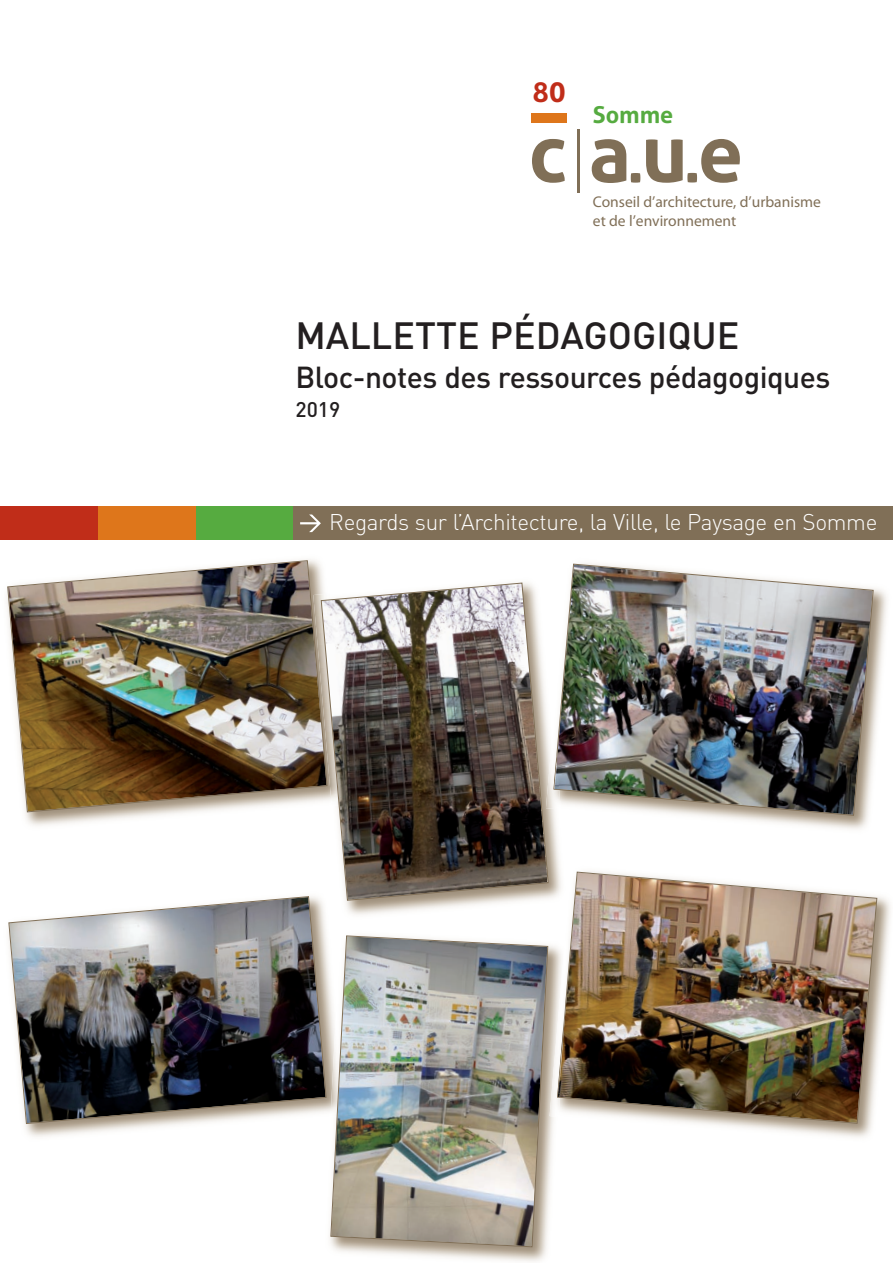
<style>
.page{position:relative;width:893px;height:1263px;background:#fff}
.page>*{position:absolute;margin:0;border:0;box-sizing:border-box;transform-origin:0 0}
.t1{font:700 81px "Aller";color:#806f57}
.t2{font:500 37.5px "DIN";color:#231f20}
.t3{font:500 30px "DIN";letter-spacing:-.015em;color:#231f20}
.t4{font:700 27.6px "Aller";color:#c02d19}
.t5{font:700 23.4px "Aller";color:#56ab40}
.t6{font:300 22.5px "DIN";letter-spacing:-.015em;color:#fff}
.t7{font:500 21px "DIN";color:#231f20}
.t8{font:15.6px/18.6px "Aller";color:#806f57}
.s1{font-size:60.6px}
</style>
<div class="page">
<hr style="left:578px;top:129px;width:2px;height:64px;background:#806f57">
<div style="left:531px;top:113px;width:36px;height:9px;background:#de761b"></div>
<div style="left:0;top:506px;width:98px;height:34px;background:#c02d19"></div>
<div style="left:98px;top:506px;width:98px;height:34px;background:#de761b"></div>
<div style="left:196px;top:506px;width:97px;height:34px;background:#56ab40"></div>
<div style="left:293px;top:506px;width:600px;height:34px;background:#806f57"></div>
<svg style="left:300px;top:514px;width:21px;height:18px"></svg>
<img style="left:706px;top:588px;width:181px;height:241px">
<img style="left:569px;top:563px;width:305px;height:253px">
<img style="left:25px;top:1124px;width:159px;height:13px">
<img style="left:8px;top:896px;width:317px;height:228px">
<img style="left:709px;top:896px;width:182px;height:241px">
<img style="left:568px;top:871px;width:310px;height:253px">
<img style="left:6px;top:559px;width:305px;height:267px">
<img style="left:7px;top:560px;width:316px;height:253px">
<img style="left:323px;top:928px;width:231px;height:334px">
<img style="left:549px;top:940px;width:19px;height:177px">
<img style="left:557px;top:1018px;width:7px;height:80px">
<img style="left:558px;top:1039px;width:5px;height:58px">
<img style="left:330px;top:935px;width:219px;height:312px">
<img style="left:345px;top:611px;width:224px;height:310px">
<img style="left:549px;top:723px;width:12px;height:86px">
<img style="left:553px;top:757px;width:6px;height:33px">
<img style="left:554px;top:761px;width:5px;height:28px">
<img style="left:313px;top:594px;width:7px;height:212px">
<img style="left:320px;top:582px;width:229px;height:319px">
<h3 class="t4" style="left:533px;top:77px;width:35px">80</h3>
<h3 class="t5" style="left:593px;top:101px;width:82px">Somme</h3>
<h1 class="t1" style="left:529px;top:106px;width:216px">c a<span class="s1">.</span>u<span class="s1">.</span>e</h1>
<p class="t8" style="left:593px;top:194px;width:230px">Conseil d’architecture, d’urbanisme et de l’environnement</p>
<h2 class="t2" style="left:295px;top:313px;width:446px">MALLETTE PÉDAGOGIQUE</h2>
<h3 class="t3" style="left:295px;top:359px;width:536px">Bloc-notes des ressources pédagogiques</h3>
<h3 class="t7" style="left:295px;top:397px;width:46px">2019</h3>
<h3 class="t6" style="left:329px;top:509px;width:550px">Regards sur l’Architecture, la Ville, le Paysage en Somme</h3>
</div>
